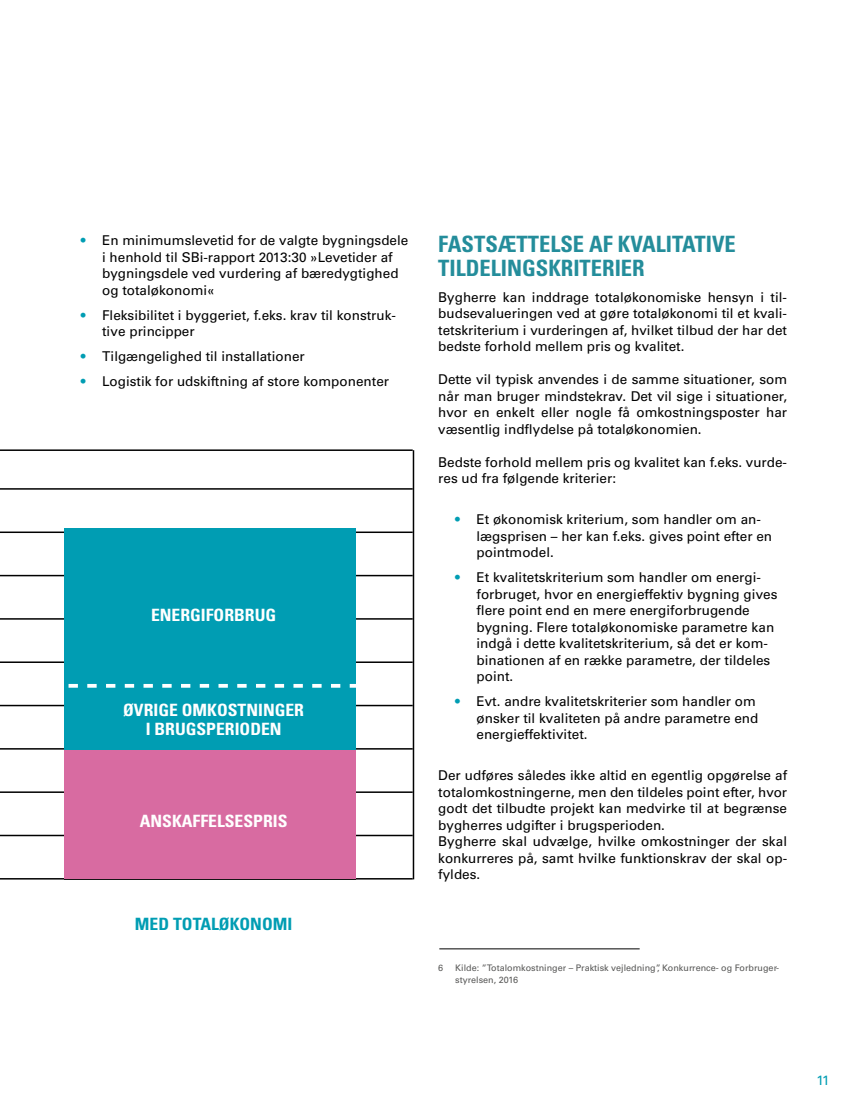
<style>
.page{position:relative;width:851px;height:1106px;background:#fff}
.page>*{position:absolute;margin:0;border:0;box-sizing:border-box;transform-origin:0 0}
.t1{font:700 condensed 22.5px/24px "Univers LT Std";color:#248d9b}
.t2{font:700 condensed 16.95px/18.8px "Univers LT Std";color:#fff;text-align:center;scale:1.04 1}
.t3{font:700 condensed 16.95px "Univers LT Std";color:#009db3;scale:1.04 1}
.t4{font:13.5px/16.5px "Univers LT Std";color:#000}
.t5{font:13.5px "Univers LT Std";color:#009db3}
.t6{font:9px/12px "Univers LT Std";color:#575756}
.s1{color:#009db3}
</style>
<div class="page">
<hr style="left:439px;top:948px;width:200px;height:1px;background:#000">
<hr style="left:0;top:704px;width:412px;height:2px;background:#000">
<hr style="left:0;top:748px;width:412px;height:1px;background:#000">
<hr style="left:0;top:791px;width:412px;height:2px;background:#000">
<hr style="left:0;top:834px;width:412px;height:2px;background:#000">
<hr style="left:0;top:878px;width:412px;height:1px;background:#000">
<hr style="left:0;top:531px;width:412px;height:2px;background:#000">
<hr style="left:0;top:488px;width:412px;height:1px;background:#000">
<hr style="left:0;top:575px;width:412px;height:1px;background:#000">
<hr style="left:0;top:618px;width:412px;height:1px;background:#000">
<hr style="left:0;top:661px;width:412px;height:2px;background:#000">
<hr style="left:64px;top:489px;width:292px;height:1px;background:#000">
<div style="left:64px;top:528px;width:292px;height:222px;background:#009db3"></div>
<div style="left:64px;top:750px;width:292px;height:128px;background:#d86ba1"></div>
<svg style="left:68px;top:684px;width:288px;height:3px"></svg>
<hr style="left:412px;top:450px;width:2px;height:429px;background:#000">
<hr style="left:0;top:449px;width:412px;height:2px;background:#000">
<p class="t4" style="left:102px;top:232px;width:308px;text-indent:-21px"><span class="s1">•</span> En minimumslevetid for de valgte bygningsdele i henhold til SBi-rapport 2013:30 »Levetider af bygningsdele ved vurdering af bæredygtighed og totaløkonomi«</p>
<p class="t4" style="left:102px;top:307px;width:295px;text-indent:-21px"><span class="s1">•</span> Fleksibilitet i byggeriet, f.eks. krav til konstruk&shy;tive principper</p>
<p class="t4" style="left:81px;top:348px;width:225px"><span class="s1">•</span> Tilgængelighed til installationer</p>
<p class="t4" style="left:81px;top:373px;width:310px"><span class="s1">•</span> Logistik for udskiftning af store komponenter</p>
<p class="t2" style="left:151px;top:606px;width:122px">ENERGIFORBRUG</p>
<p class="t2" style="left:123px;top:700px;width:175px">ØVRIGE OMKOSTNINGER<br>I BRUGSPERIODEN</p>
<p class="t2" style="left:140px;top:812px;width:143px">ANSKAFFELSESPRIS</p>
<p class="t3" style="left:135px;top:913px;width:153px">MED TOTALØKONOMI</p>
<h1 class="t1" style="left:438px;top:232px;width:299px">FASTSÆTTELSE AF KVALITATIVE<br>TILDELINGSKRITERIER</h1>
<p class="t4" style="left:438px;top:289px;width:350px;text-align:justify">Bygherre kan inddrage totaløkonomiske hensyn i til&shy;budsevalueringen ved at gøre totaløkonomi til et kvali&shy;tetskriterium i vurderingen af, hvilket tilbud der har det bedste forhold mellem pris og kvalitet.</p>
<p class="t4" style="left:438px;top:371px;width:350px;text-align:justify">Dette vil typisk anvendes i de samme situationer, som når man bruger mindstekrav. Det vil sige i situationer, hvor en enkelt eller nogle få omkostningsposter har væsentlig indflydelse på totaløkonomien.</p>
<p class="t4" style="left:438px;top:454px;width:350px">Bedste forhold mellem pris og kvalitet kan f.eks. vurde&shy;res ud fra følgende kriterier:</p>
<p class="t4" style="left:476px;top:511px;width:297px;text-indent:-21px"><span class="s1">•</span> Et økonomisk kriterium, som handler om an&shy;lægsprisen – her kan f.eks. gives point efter en pointmodel.</p>
<p class="t4" style="left:476px;top:569px;width:302px;text-indent:-21px"><span class="s1">•</span> Et kvalitetskriterium som handler om energi&shy;forbruget, hvor en energieffektiv bygning gives flere point end en mere energiforbrugende bygning. Flere totaløkonomiske parametre kan indgå i dette kvalitetskriterium, så det er kom&shy;binationen af en række parametre, der tildeles point.</p>
<p class="t4" style="left:476px;top:693px;width:283px;text-indent:-21px"><span class="s1">•</span> Evt. andre kvalitetskriterier som handler om ønsker til kvaliteten på andre parametre end energieffektivitet.</p>
<p class="t4" style="left:438px;top:767px;width:350px">Der udføres således ikke altid en egentlig opgørelse af totalomkostningerne, men den tildeles point efter, hvor godt det tilbudte projekt kan medvirke til at begrænse bygherres udgifter i brugsperioden.<br>Bygherre skal udvælge, hvilke omkostninger der skal konkurreres på, samt hvilke funktionskrav der skal op&shy;fyldes.</p>
<p class="t6" style="left:438px;top:962px;width:7px">6</p>
<p class="t6" style="left:455px;top:962px;width:325px">Kilde: ”Totalomkostninger – Praktisk vejledning”, Konkurrence- og Forbruger&shy;styrelsen, 2016</p>
<p class="t5" style="left:816px;top:1071px;width:15px">11</p>
</div>
